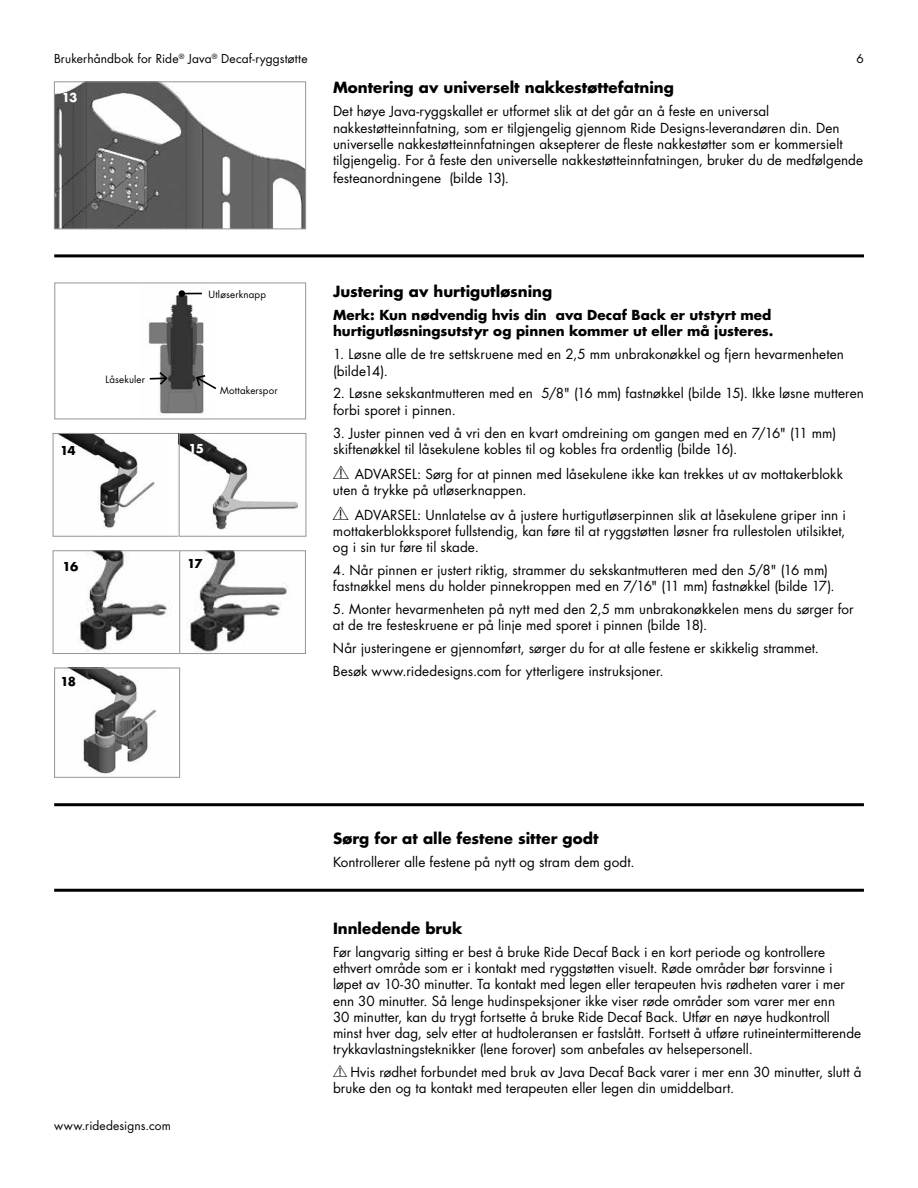
<style>
.page{position:relative;width:918px;height:1188px;background:#fff}
.page>*{position:absolute;margin:0;border:0;box-sizing:border-box;transform-origin:0 0}
.t1{font:700 15px "Futura Std";letter-spacing:.005em;color:#000}
.t2{font:13.5px/16.2px "Futura";letter-spacing:.005em;color:#000}
.t3{font:700 13.5px/16.2px "Futura Std";letter-spacing:.005em;color:#000}
.t4{font:12px "Futura";letter-spacing:.01em;color:#000}
.t5{font:700 12px "Futura Std";letter-spacing:-.07em;color:#000}
.t6{font:700 12px "Futura Std";color:#fff}
.t7{font:9.75px "Futura";letter-spacing:.02em;color:#000}
.s1{font-family:"MDD ISO 15223 1"}
.s2{font-family:"MDD ISO 15223 1";font-size:12px}
</style>
<div class="page">
<img style="left:59px;top:435px;width:96px;height:93px">
<div style="left:53px;top:433px;width:126px;height:104px;border:1px solid #939598"></div>
<img style="left:56px;top:83px;width:248px;height:144px">
<div style="left:54px;top:81px;width:252px;height:148px;border:1px solid #939598"></div>
<img style="left:181px;top:435px;width:117px;height:95px">
<div style="left:179px;top:433px;width:127px;height:104px;border:1px solid #939598"></div>
<img style="left:77px;top:552px;width:95px;height:100px">
<div style="left:53px;top:550px;width:128px;height:104px;border:1px solid #939598"></div>
<img style="left:148px;top:295px;width:56px;height:119px">
<div style="left:54px;top:283px;width:252px;height:136px;border:1px solid #939598"></div>
<svg style="left:178px;top:290px;width:24px;height:7px"></svg>
<svg style="left:195px;top:374px;width:22px;height:17px"></svg>
<svg style="left:148px;top:370px;width:21px;height:16px"></svg>
<img style="left:187px;top:552px;width:101px;height:100px">
<div style="left:179px;top:550px;width:127px;height:104px;border:1px solid #939598"></div>
<img style="left:65px;top:670px;width:91px;height:105px">
<div style="left:54px;top:668px;width:126px;height:110px;border:1px solid #939598"></div>
<hr style="left:54px;top:254px;width:810px;height:3px;background:#000">
<hr style="left:54px;top:803px;width:810px;height:3px;background:#000">
<hr style="left:54px;top:889px;width:810px;height:3px;background:#000">
<p class="t4" style="left:54px;top:51px;width:255px">Brukerhåndbok for Ride<sup>®</sup> Java<sup>®</sup> Decaf-ryggstøtte</p>
<p class="t4" style="left:857px;top:51px;width:9px">6</p>
<p class="t6" style="left:62px;top:90px;width:17px">13</p>
<p class="t7" style="left:106px;top:372px;width:41px">Låsekuler</p>
<p class="t7" style="left:209px;top:288px;width:59px">Utløserknapp</p>
<p class="t7" style="left:220px;top:384px;width:59px">Mottakerspor</p>
<p class="t5" style="left:60px;top:443px;width:17px">14</p>
<p class="t6" style="left:188px;top:440px;width:17px">15</p>
<p class="t5" style="left:63px;top:558px;width:17px">16</p>
<p class="t5" style="left:187px;top:555px;width:17px">17</p>
<p class="t5" style="left:61px;top:674px;width:17px">18</p>
<p class="t1" style="left:333px;top:78px;width:342px">Montering av universelt nakkestøttefatning</p>
<p class="t2" style="left:333px;top:103px;width:532px">Det høye Java-ryggskallet er utformet slik at det går an å feste en universal nakkestøtteinnfatning, som er tilgjengelig gjennom Ride Designs-leverandøren din. Den universelle nakkestøtteinnfatningen aksepterer de fleste nakkestøtter som er kommersielt tilgjengelig. For å feste den universelle nakkestøtteinnfatningen, bruker du de medfølgende</p>
<p class="t2" style="left:333px;top:170px;width:178px">festeanordningene (bilde 13).</p>
<p class="t1" style="left:333px;top:282px;width:221px">Justering av hurtigutløsning</p>
<p class="t3" style="left:333px;top:307px;width:442px">Merk: Kun nødvendig hvis din ava Decaf Back er utstyrt med hurtigutløsningsutstyr og pinnen kommer ut eller må justeres.</p>
<p class="t2" style="left:333px;top:346px;width:512px">1. Løsne alle de tre settskruene med en 2,5 mm unbrakonøkkel og fjern hevarmenheten (bilde14).</p>
<p class="t2" style="left:333px;top:385px;width:532px">2. Løsne sekskantmutteren med en 5/8" (16 mm) fastnøkkel (bilde 15). Ikke løsne mutteren forbi sporet i pinnen.</p>
<p class="t2" style="left:333px;top:424px;width:505px">3. Juster pinnen ved å vri den en kvart omdreining om gangen med en 7/16" (11 mm) skiftenøkkel til låsekulene kobles til og kobles fra ordentlig (bilde 16).</p>
<p class="t2" style="left:333px;top:465px;width:512px"><span class="s1">Y</span> ADVARSEL: Sørg for at pinnen med låsekulene ikke kan trekkes ut av mottakerblokk uten å trykke på utløserknappen.</p>
<p class="t2" style="left:333px;top:506px;width:515px;text-align:justify"><span class="s1">Y</span> ADVARSEL: Unnlatelse av å justere hurtigutløserpinnen slik at låsekulene griper inn i mottakerblokksporet fullstendig, kan føre til at ryggstøtten løsner fra rullestolen utilsiktet, og i sin tur føre til skade.</p>
<p class="t2" style="left:333px;top:562px;width:503px">4. Når pinnen er justert riktig, strammer du sekskantmutteren med den 5/8" (16 mm) fastnøkkel mens du holder pinnekroppen med en 7/16" (11 mm) fastnøkkel (bilde 17).</p>
<p class="t2" style="left:333px;top:601px;width:522px">5. Monter hevarmenheten på nytt med den 2,5 mm unbrakonøkkelen mens du sørger for at de tre festeskruene er på linje med sporet i pinnen (bilde 18).</p>
<p class="t2" style="left:333px;top:637px;width:487px;line-height:23px">Når justeringene er gjennomført, sørger du for at alle festene er skikkelig strammet.<br>Besøk www.ridedesigns.com for ytterligere instruksjoner.</p>
<p class="t4" style="left:54px;top:1117px;width:118px">www.ridedesigns.com</p>
<p class="t1" style="left:333px;top:828px;width:267px">Sørg for at alle festene sitter godt</p>
<p class="t2" style="left:333px;top:854px;width:303px">Kontrollerer alle festene på nytt og stram dem godt.</p>
<p class="t1" style="left:333px;top:918px;width:131px">Innledende bruk</p>
<p class="t2" style="left:333px;top:944px;width:530px">Før langvarig sitting er best å bruke Ride Decaf Back i en kort periode og kontrollere ethvert område som er i kontakt med ryggstøtten visuelt. Røde områder bør forsvinne i løpet av 10-30 minutter. Ta kontakt med legen eller terapeuten hvis rødheten varer i mer enn 30 minutter. Så lenge hudinspeksjoner ikke viser røde områder som varer mer enn<br>30 minutter, kan du trygt fortsette å bruke Ride Decaf Back. Utfør en nøye hudkontroll minst hver dag, selv etter at hudtoleransen er fastslått. Fortsett å utføre rutineintermitterende trykkavlastningsteknikker (lene forover) som anbefales av helsepersonell.</p>
<p class="t2" style="left:333px;top:1064px;width:530px"><span class="s2">Y</span> Hvis rødhet forbundet med bruk av Java Decaf Back varer i mer enn 30 minutter, slutt å bruke den og ta kontakt med terapeuten eller legen din umiddelbart.</p>
</div>
